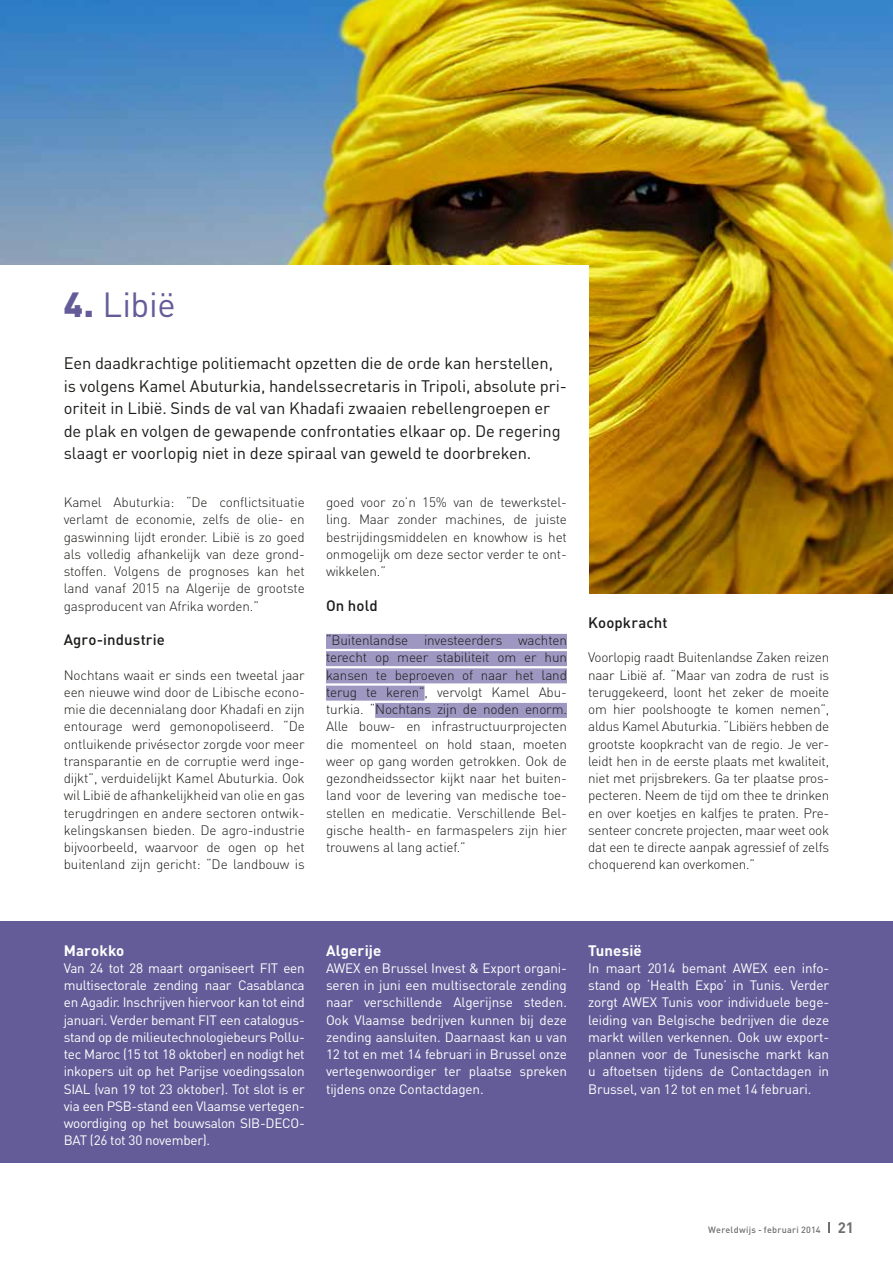
<style>
.page{position:relative;width:893px;height:1263px;background:#fff}
.page>*{position:absolute;margin:0;border:0;box-sizing:border-box;transform-origin:0 0}
.t1{font:34.5px "DIN";letter-spacing:-.01em;color:#645c98}
.t2{font:16.5px/22.5px "DIN";letter-spacing:-.01em;color:#1a1a18}
.t3{font:500 15px "DIN";letter-spacing:.01em;color:#1a1a18}
.t4{font:700 15px "DIN";letter-spacing:.01em;color:#fff}
.t5{font:300 13.5px/17.2px "DIN";letter-spacing:-.01em;color:#1a1a18;text-align:justify}
.t6{font:13.5px/17.2px "DIN";letter-spacing:-.01em;color:#fff;text-align:justify}
.t7{font:500 9px "DIN";letter-spacing:.03em;color:#6f6f6e}
.s1{font-weight:900}
.s2{font-weight:700;font-size:15px}
</style>
<div class="page">
<div style="left:0;top:921px;width:893px;height:242px;background:#645c98"></div>
<img style="left:0;top:0;width:893px;height:593px">
<div style="left:0;top:266px;width:588px;height:484px;background:#fff"></div>
<div style="left:326px;top:634px;width:241px;height:15px;background:#9e97c1"></div>
<div style="left:326px;top:651px;width:241px;height:15px;background:#9e97c1"></div>
<div style="left:326px;top:668px;width:241px;height:15px;background:#9e97c1"></div>
<div style="left:326px;top:686px;width:99px;height:15px;background:#9e97c1"></div>
<div style="left:375px;top:703px;width:192px;height:15px;background:#9e97c1"></div>
<h1 class="t1" style="left:64px;top:283px;width:114px"><span class="s1">4.</span> Libië</h1>
<p class="t2" style="left:64px;top:352px;width:505px">Een daadkrachtige politiemacht opzetten die de orde kan herstellen, is volgens Kamel Abuturkia, handelssecretaris in Tripoli, absolute pri&shy;oriteit in Libië. Sinds de val van Khadafi zwaaien rebellengroepen er de plak en volgen de gewapende confrontaties elkaar op. De regering slaagt er voorlopig niet in deze spiraal van geweld te doorbreken.</p>
<p class="t5" style="left:64px;top:493px;width:242px">Kamel Abuturkia: “De conflictsituatie verlamt de economie, zelfs de olie- en gaswinning lijdt eronder. Libië is zo goed als volledig afhankelijk van deze grond&shy;stoffen. Volgens de prognoses kan het land vanaf 2015 na Algerije de grootste gasproducent van Afrika worden.”</p>
<p class="t3" style="left:64px;top:630px;width:103px">Agro-industrie</p>
<p class="t5" style="left:64px;top:666px;width:242px">Nochtans waait er sinds een tweetal jaar een nieuwe wind door de Libische econo&shy;mie die decennialang door Khadafi en zijn entourage werd gemonopoliseerd. “De ontluikende privésector zorgde voor meer transparantie en de corruptie werd inge&shy;dijkt”, verduidelijkt Kamel Abuturkia. Ook wil Libië de afhankelijkheid van olie en gas terugdringen en andere sectoren ontwik&shy;kelingskansen bieden. De agro-industrie bijvoorbeeld, waarvoor de ogen op het buitenland zijn gericht: “De landbouw is</p>
<p class="t5" style="left:326px;top:493px;width:242px">goed voor zo’n 15% van de tewerkstel&shy;ling. Maar zonder machines, de juiste bestrijdingsmiddelen en knowhow is het onmogelijk om deze sector verder te ont&shy;wikkelen.”</p>
<p class="t3" style="left:326px;top:596px;width:53px">On hold</p>
<p class="t5" style="left:326px;top:631px;width:242px">“Buitenlandse investeerders wachten terecht op meer stabiliteit om er hun kansen te beproeven of naar het land terug te keren”, vervolgt Kamel Abu&shy;turkia. “Nochtans zijn de noden enorm.<br>Alle bouw- en infrastructuurprojecten die momenteel on hold staan, moeten weer op gang worden getrokken. Ook de gezondheidssector kijkt naar het buiten&shy;land voor de levering van medische toe&shy;stellen en medicatie. Verschillende Bel&shy;gische health- en farmaspelers zijn hier trouwens al lang actief.”</p>
<p class="t3" style="left:588px;top:613px;width:81px">Koopkracht</p>
<p class="t5" style="left:588px;top:649px;width:242px">Voorlopig raadt Buitenlandse Zaken reizen naar Libië af. “Maar van zodra de rust is teruggekeerd, loont het zeker de moeite om hier poolshoogte te komen nemen”, aldus Kamel Abuturkia. “Libiërs hebben de grootste koopkracht van de regio. Je ver&shy;leidt hen in de eerste plaats met kwaliteit, niet met prijsbrekers. Ga ter plaatse pros&shy;pecteren. Neem de tijd om thee te drinken en over koetjes en kalfjes te praten. Pre&shy;senteer concrete projecten, maar weet ook dat een te directe aanpak agressief of zelfs choquerend kan overkomen.”</p>
<p class="t4" style="left:64px;top:940px;width:62px">Marokko</p>
<p class="t6" style="left:64px;top:959px;width:242px">Van 24 tot 28 maart organiseert FIT een multisectorale zending naar Casablanca en Agadir. Inschrijven hiervoor kan tot eind januari. Verder bemant FIT een catalogus&shy;stand op de milieutechnologiebeurs Pollu&shy;tec Maroc (15 tot 18 oktober) en nodigt het inkopers uit op het Parijse voedingssalon SIAL (van 19 tot 23 oktober). Tot slot is er via een PSB-stand een Vlaamse vertegen&shy;woordiging op het bouwsalon SIB-DECO-BAT (26 tot 30 november).</p>
<p class="t4" style="left:326px;top:940px;width:57px">Algerije</p>
<p class="t6" style="left:326px;top:959px;width:242px">AWEX en Brussel Invest &amp; Export organi&shy;seren in juni een multisectorale zending naar verschillende Algerijnse steden.<br>Ook Vlaamse bedrijven kunnen bij deze zending aansluiten. Daarnaast kan u van 12 tot en met 14 februari in Brussel onze vertegenwoordiger ter plaatse spreken tijdens onze Contactdagen.</p>
<p class="t4" style="left:588px;top:940px;width:55px">Tunesië</p>
<p class="t6" style="left:588px;top:959px;width:242px">In maart 2014 bemant AWEX een info&shy;stand op ‘Health Expo’ in Tunis. Verder zorgt AWEX Tunis voor individuele bege&shy;leiding van Belgische bedrijven die deze markt willen verkennen. Ook uw export&shy;plannen voor de Tunesische markt kan u aftoetsen tijdens de Contactdagen in Brussel, van 12 tot en met 14 februari.</p>
<p class="t7" style="left:708px;top:1224px;width:147px">Wereldwijs - februari 2014 <span class="s2">21</span></p>
</div>
